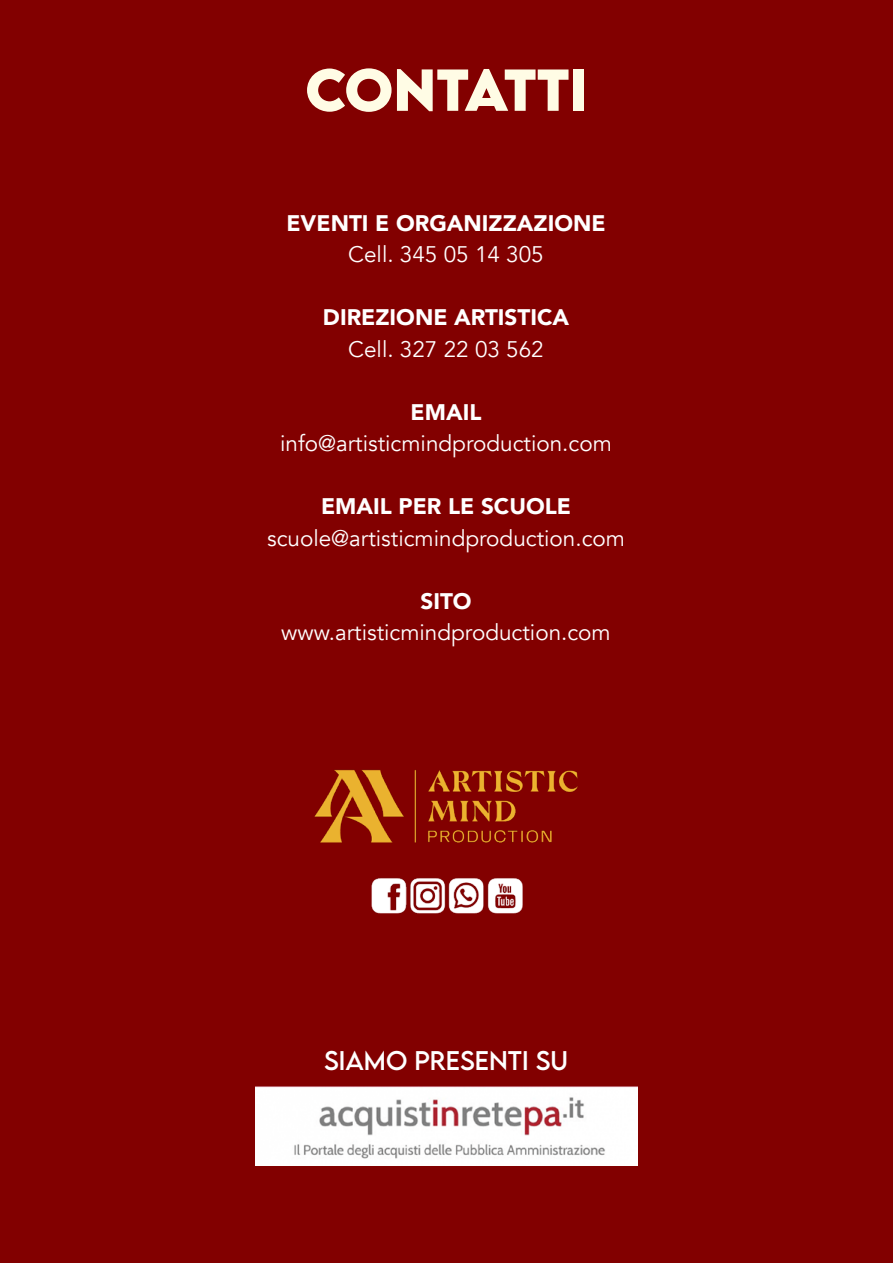
<style>
.page{position:relative;width:893px;height:1263px;background:#820000}
.page>*{position:absolute;margin:0;border:0;box-sizing:border-box;transform-origin:0 0}
.t1{font:700 52.5px "LEMONMILK";color:#fffce5}
.t2{font:24px "LEMONMILK";color:#fff}
.t3{font:22.5px "Avenir";color:#fff}
.t4{font:900 22.5px "Avenir";color:#fff}
</style>
<div class="page">
<img style="left:314px;top:769px;width:264px;height:74px">
<img style="left:371px;top:878px;width:152px;height:36px">
<img style="left:255px;top:1086px;width:383px;height:79px">
<h1 class="t1" style="left:305px;top:54px;width:284px">CONTATTI</h1>
<p class="t4" style="left:286px;top:204px;width:321px">EVENTI E ORGANIZZAZIONE</p>
<p class="t3" style="left:348px;top:241px;width:197px">Cell. 345 05 14 305</p>
<p class="t4" style="left:323px;top:298px;width:248px">DIREZIONE ARTISTICA</p>
<p class="t3" style="left:348px;top:336px;width:197px">Cell. 327 22 03 562</p>
<p class="t4" style="left:411px;top:393px;width:72px">EMAIL</p>
<p class="t3" style="left:280px;top:430px;width:333px">info@artisticmindproduction.com</p>
<p class="t4" style="left:321px;top:487px;width:251px">EMAIL PER LE SCUOLE</p>
<p class="t3" style="left:267px;top:525px;width:359px">scuole@artisticmindproduction.com</p>
<p class="t4" style="left:420px;top:582px;width:53px">SITO</p>
<p class="t3" style="left:281px;top:619px;width:331px">www.artisticmindproduction.com</p>
<p class="t2" style="left:324px;top:1045px;width:245px">SIAMO PRESENTI SU</p>
</div>
